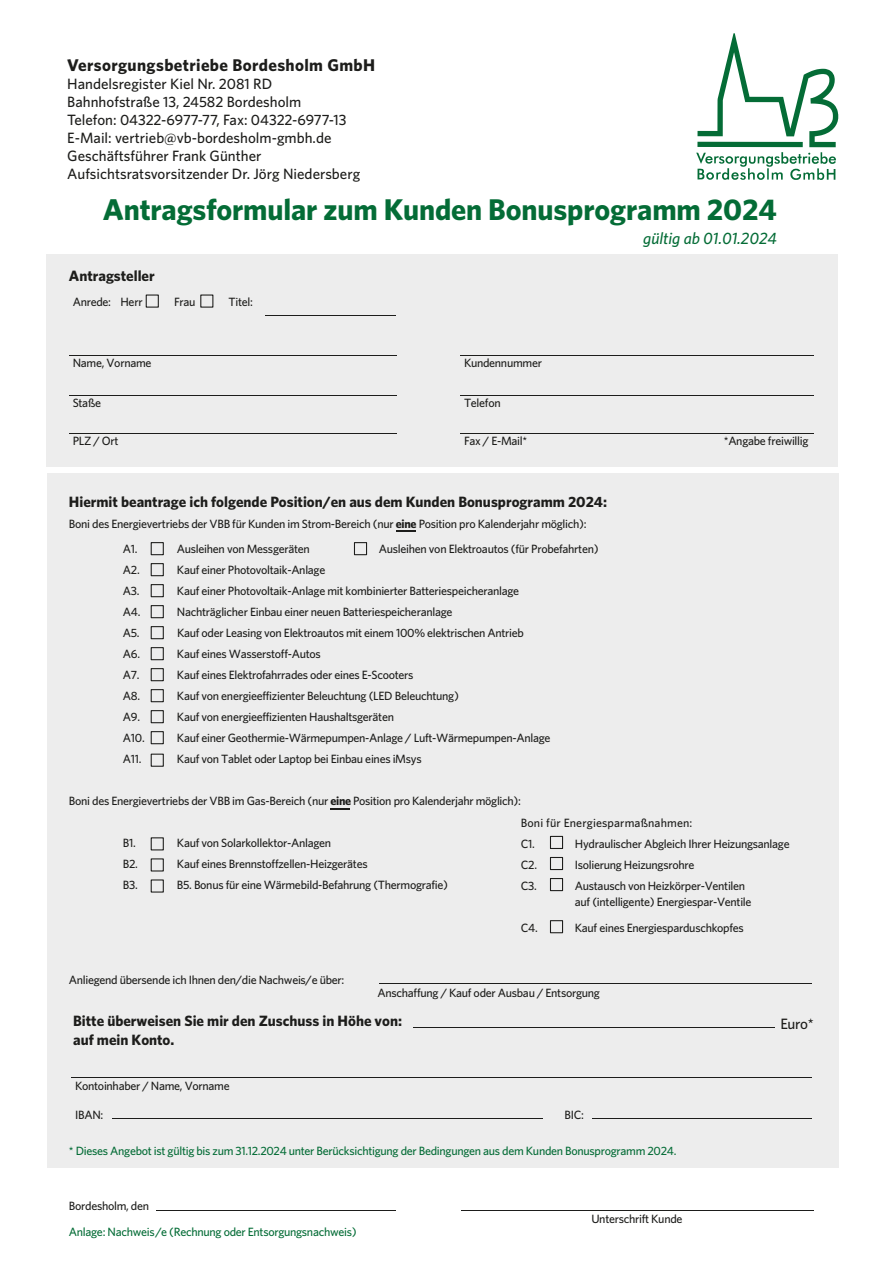
<style>
.page{position:relative;width:885px;height:1263px;background:#fff}
.page>*{position:absolute;margin:0;border:0;box-sizing:border-box;transform-origin:0 0}
.t1{font:700 30px "Whitney";letter-spacing:-.005em;color:#046c36}
.t2{font:700 16.95px "Whitney";letter-spacing:.02em;color:#1d1d1b}
.t3{font:italic 500 16.5px "Whitney";letter-spacing:-.005em;color:#046c36}
.t4{font:500 15px/18px "Whitney";color:#1d1d1b}
.t5{font:700 15px "Whitney";color:#1d1d1b}
.t6{font:500 12px/25.5px "Whitney";letter-spacing:-.025em;color:#1d1d1b}
.t7{font:500 12px "Whitney";letter-spacing:-.025em;color:#046c36}
.t8{font:500 12px/21px "Whitney";letter-spacing:.01em;color:#1d1d1b}
.s1{font-weight:700}
</style>
<div class="page">
<div style="left:46px;top:254px;width:791px;height:212px;background:#ededed"></div>
<div style="left:47px;top:474px;width:791px;height:694px;background:#ededed"></div>
<div style="left:146px;top:294px;width:13px;height:14px;border:1px solid #1d1d1b"></div>
<div style="left:200px;top:294px;width:13px;height:14px;border:1px solid #1d1d1b"></div>
<hr style="left:265px;top:315px;width:131px;height:1px;background:#1d1d1b">
<hr style="left:69px;top:355px;width:327px;height:1px;background:#1d1d1b">
<hr style="left:460px;top:355px;width:353px;height:1px;background:#1d1d1b">
<hr style="left:69px;top:395px;width:327px;height:1px;background:#1d1d1b">
<hr style="left:460px;top:395px;width:353px;height:1px;background:#1d1d1b">
<hr style="left:69px;top:433px;width:327px;height:1px;background:#1d1d1b">
<hr style="left:460px;top:433px;width:353px;height:1px;background:#1d1d1b">
<svg style="left:696px;top:33px;width:142px;height:147px"></svg>
<hr style="left:157px;top:1210px;width:238px;height:1px;background:#1d1d1b">
<hr style="left:461px;top:1210px;width:352px;height:1px;background:#1d1d1b">
<hr style="left:71px;top:1077px;width:740px;height:1px;background:#1d1d1b">
<hr style="left:112px;top:1118px;width:430px;height:1px;background:#1d1d1b">
<hr style="left:591px;top:1118px;width:220px;height:1px;background:#1d1d1b">
<hr style="left:413px;top:1026px;width:362px;height:1px;background:#1d1d1b">
<hr style="left:378px;top:983px;width:433px;height:1px;background:#1d1d1b">
<svg style="left:396px;top:530px;width:20px;height:1px"></svg>
<svg style="left:330px;top:808px;width:20px;height:1px"></svg>
<div style="left:550px;top:920px;width:13px;height:13px;border:1px solid #1d1d1b"></div>
<div style="left:550px;top:836px;width:13px;height:13px;border:1px solid #1d1d1b"></div>
<div style="left:550px;top:857px;width:13px;height:13px;border:1px solid #1d1d1b"></div>
<div style="left:550px;top:878px;width:13px;height:13px;border:1px solid #1d1d1b"></div>
<div style="left:354px;top:542px;width:13px;height:13px;border:1px solid #1d1d1b"></div>
<div style="left:151px;top:858px;width:13px;height:13px;border:1px solid #1d1d1b"></div>
<div style="left:151px;top:879px;width:13px;height:13px;border:1px solid #1d1d1b"></div>
<div style="left:151px;top:542px;width:13px;height:13px;border:1px solid #1d1d1b"></div>
<div style="left:151px;top:563px;width:13px;height:13px;border:1px solid #1d1d1b"></div>
<div style="left:151px;top:584px;width:13px;height:13px;border:1px solid #1d1d1b"></div>
<div style="left:151px;top:605px;width:13px;height:13px;border:1px solid #1d1d1b"></div>
<div style="left:151px;top:710px;width:13px;height:13px;border:1px solid #1d1d1b"></div>
<div style="left:151px;top:626px;width:13px;height:13px;border:1px solid #1d1d1b"></div>
<div style="left:151px;top:647px;width:13px;height:13px;border:1px solid #1d1d1b"></div>
<div style="left:151px;top:668px;width:13px;height:13px;border:1px solid #1d1d1b"></div>
<div style="left:151px;top:689px;width:13px;height:13px;border:1px solid #1d1d1b"></div>
<div style="left:151px;top:837px;width:13px;height:13px;border:1px solid #1d1d1b"></div>
<div style="left:151px;top:731px;width:13px;height:13px;border:1px solid #1d1d1b"></div>
<div style="left:151px;top:754px;width:13px;height:13px;border:1px solid #1d1d1b"></div>
<h2 class="t2" style="left:67px;top:55px;width:309px">Versorgungsbetriebe Bordesholm GmbH</h2>
<p class="t4" style="left:67px;top:74px;width:294px">Handelsregister Kiel Nr. 2081 RD Bahnhofstraße 13, 24582 Bordesholm<br>Telefon: 04322-6977-77, Fax: 04322-6977-13<br>E-Mail: vertrieb@vb-bordesholm-gmbh.de Geschäftsführer Frank Günther Aufsichtsratsvorsitzender Dr. Jörg Niedersberg</p>
<h1 class="t1" style="left:103px;top:191px;width:675px">Antragsformular zum Kunden Bonusprogramm 2024</h1>
<h3 class="t3" style="left:643px;top:228px;width:135px">gültig ab 01.01.2024</h3>
<p class="t5" style="left:69px;top:266px;width:87px">Antragsteller</p>
<p class="t6" style="left:73px;top:289px;width:40px">Anrede:</p>
<p class="t6" style="left:120px;top:289px;width:24px">Herr</p>
<p class="t6" style="left:174px;top:289px;width:23px">Frau</p>
<p class="t6" style="left:228px;top:289px;width:26px">Titel:</p>
<p class="t6" style="left:73px;top:350px;width:80px">Name, Vorname</p>
<p class="t6" style="left:464px;top:350px;width:79px">Kundennummer</p>
<p class="t6" style="left:464px;top:390px;width:38px">Telefon</p>
<p class="t6" style="left:73px;top:390px;width:30px">Staße</p>
<p class="t6" style="left:73px;top:428px;width:47px">PLZ / Ort</p>
<p class="t6" style="left:464px;top:428px;width:65px">Fax / E-Mail*</p>
<p class="t6" style="left:723px;top:428px;width:86px">*Angabe freiwillig</p>
<p class="t5" style="left:69px;top:493px;width:539px">Hiermit beantrage ich folgende Position/en aus dem Kunden Bonusprogramm 2024:</p>
<p class="t6" style="left:123px;top:511px;width:465px;text-indent:-54px">Boni des Energievertriebs der VBB für Kunden im Strom-Bereich (nur <span class="s1">eine</span> Position pro Kalenderjahr möglich):<br>A1.</p>
<p class="t6" style="left:177px;top:536px;width:134px">Ausleihen von Messgeräten</p>
<p class="t6" style="left:379px;top:536px;width:221px">Ausleihen von Elektroautos (für Probefahrten)</p>
<p class="t6" style="left:123px;top:557px;width:18px">A2.</p>
<p class="t6" style="left:177px;top:557px;width:150px">Kauf einer Photovoltaik-Anlage</p>
<p class="t6" style="left:123px;top:578px;width:18px">A3.</p>
<p class="t6" style="left:177px;top:578px;width:343px">Kauf einer Photovoltaik-Anlage mit kombinierter Batteriespeicheranlage</p>
<p class="t6" style="left:123px;top:599px;width:19px">A4.</p>
<p class="t6" style="left:177px;top:599px;width:277px">Nachträglicher Einbau einer neuen Batteriespeicheranlage</p>
<p class="t6" style="left:123px;top:620px;width:18px">A5.</p>
<p class="t6" style="left:177px;top:620px;width:348px">Kauf oder Leasing von Elektroautos mit einem 100% elektrischen Antrieb</p>
<p class="t6" style="left:123px;top:641px;width:19px">A6.</p>
<p class="t6" style="left:177px;top:641px;width:145px">Kauf eines Wasserstoff-Autos</p>
<p class="t6" style="left:123px;top:662px;width:18px">A7.</p>
<p class="t6" style="left:177px;top:662px;width:238px">Kauf eines Elektrofahrrades oder eines E-Scooters</p>
<p class="t6" style="left:123px;top:683px;width:19px">A8.</p>
<p class="t6" style="left:177px;top:683px;width:283px">Kauf von energieeffizienter Beleuchtung (LED Beleuchtung)</p>
<p class="t6" style="left:123px;top:704px;width:19px">A9.</p>
<p class="t6" style="left:177px;top:704px;width:218px">Kauf von energieeffizienten Haushaltsgeräten</p>
<p class="t6" style="left:123px;top:725px;width:23px">A10.</p>
<p class="t6" style="left:177px;top:725px;width:375px">Kauf einer Geothermie-Wärmepumpen-Anlage / Luft-Wärmepumpen-Anlage</p>
<p class="t6" style="left:123px;top:746px;width:20px">A11.</p>
<p class="t6" style="left:177px;top:746px;width:246px">Kauf von Tablet oder Laptop bei Einbau eines iMsys</p>
<p class="t6" style="left:69px;top:788px;width:453px">Boni des Energievertriebs der VBB im Gas-Bereich (nur <span class="s1">eine</span> Position pro Kalenderjahr möglich):</p>
<p class="t6" style="left:123px;top:830px;width:14px">B1.</p>
<p class="t6" style="left:177px;top:830px;width:156px">Kauf von Solarkollektor-Anlagen</p>
<p class="t6" style="left:123px;top:851px;width:17px">B2.</p>
<p class="t6" style="left:177px;top:851px;width:192px">Kauf eines Brennstoffzellen-Heizgerätes</p>
<p class="t6" style="left:123px;top:872px;width:16px">B3.</p>
<p class="t6" style="left:177px;top:872px;width:272px">B5. Bonus für eine Wärmebild-Befahrung (Thermografie)</p>
<p class="t8" style="left:521px;top:812px;width:173px">Boni für Energiesparmaßnahmen:<br>C1.</p>
<p class="t6" style="left:575px;top:830px;width:216px">Hydraulischer Abgleich Ihrer Heizungsanlage</p>
<p class="t6" style="left:521px;top:851px;width:18px">C2.</p>
<p class="t6" style="left:575px;top:851px;width:121px">Isolierung Heizungsrohre</p>
<p class="t6" style="left:521px;top:872px;width:18px">C3.</p>
<p class="t6" style="left:575px;top:877px;width:178px;line-height:16.5px">Austausch von Heizkörper-Ventilen auf (intelligente) Energiespar-Ventile</p>
<p class="t6" style="left:521px;top:914px;width:18px">C4.</p>
<p class="t6" style="left:575px;top:914px;width:170px">Kauf eines Energiesparduschkopfes</p>
<p class="t6" style="left:69px;top:967px;width:277px">Anliegend übersende ich Ihnen den/die Nachweis/e über:</p>
<p class="t6" style="left:377px;top:979px;width:224px">Anschaffung / Kauf oder Ausbau / Entsorgung</p>
<p class="t5" style="left:73px;top:1011px;width:330px">Bitte überweisen Sie mir den Zuschuss in Höhe von:</p>
<p class="t4" style="left:780px;top:1014px;width:35px">Euro*</p>
<p class="t5" style="left:73px;top:1031px;width:103px">auf mein Konto.</p>
<p class="t6" style="left:75px;top:1072px;width:156px">Kontoinhaber / Name, Vorname</p>
<p class="t6" style="left:75px;top:1101px;width:30px">IBAN:</p>
<p class="t6" style="left:564px;top:1101px;width:21px">BIC:</p>
<p class="t7" style="left:69px;top:1144px;width:609px">* Dieses Angebot ist gültig bis zum 31.12.2024 unter Berücksichtigung der Bedingungen aus dem Kunden Bonusprogramm 2024.</p>
<p class="t6" style="left:69px;top:1193px;width:82px">Bordesholm, den</p>
<p class="t7" style="left:69px;top:1225px;width:289px">Anlage: Nachweis/e (Rechnung oder Entsorgungsnachweis)</p>
<p class="t6" style="left:591px;top:1205px;width:93px">Unterschrift Kunde</p>
</div>
